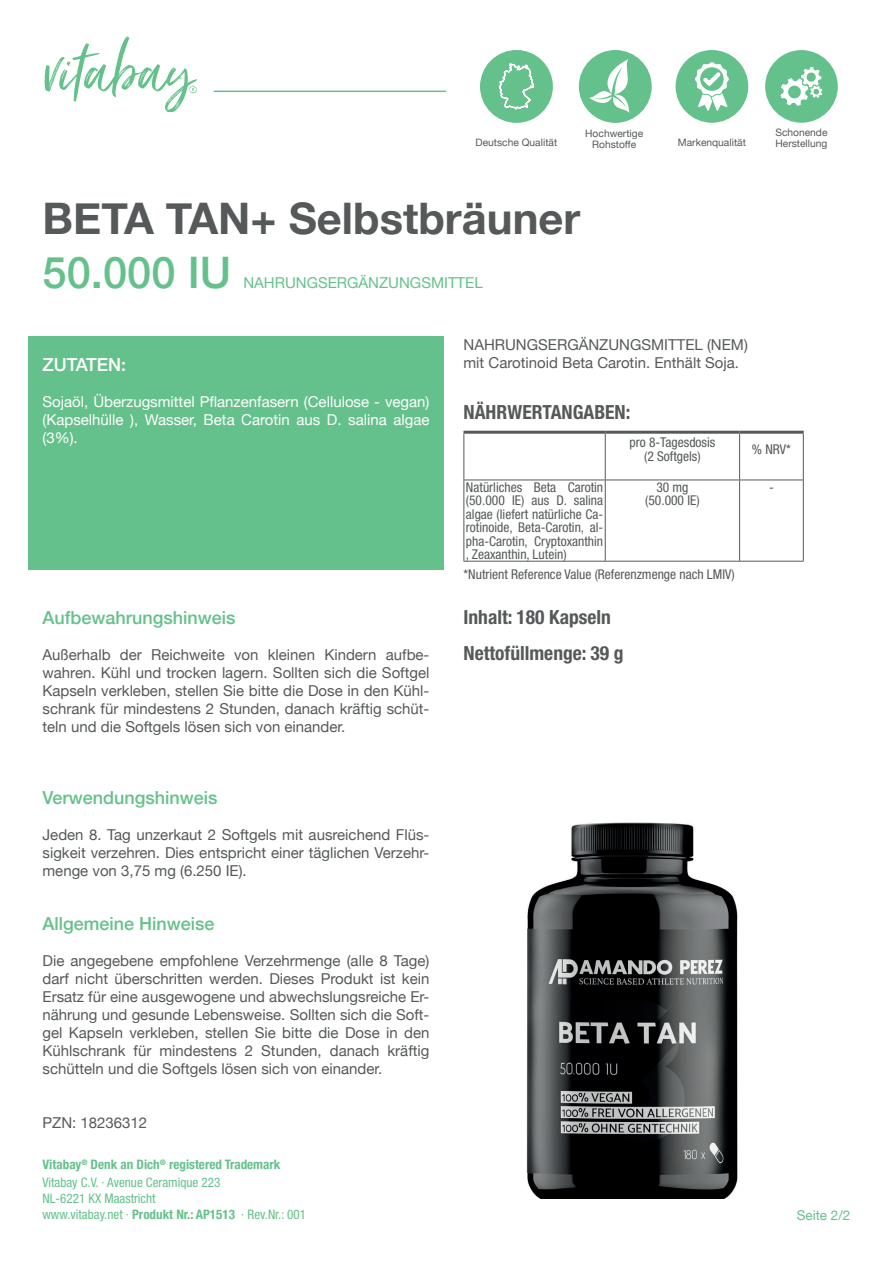
<style>
.page{position:relative;width:893px;height:1263px;background:#fff}
.page>*{position:absolute;margin:0;border:0;box-sizing:border-box;transform-origin:0 0}
.t1{font:700 43.5px "Helvetica Neue";color:#55595a}
.t2{font:500 43.5px "Helvetica Neue";color:#65c18b}
.t3{font:700 condensed 19.5px/36px "Helvetica Neue LTW1 G";color:#55595a}
.t4{font:500 18px "Helvetica Neue";color:#65c18b}
.t5{font:500 18px "Helvetica Neue";color:#fff}
.t6{font:15px/18px "Helvetica Neue";color:#55595a;text-align:justify}
.t7{font:15px/18px "Helvetica Neue";color:#fff;text-align:justify}
.t8{font:15px "Helvetica Neue";color:#65c18b}
.t9{font:condensed 13.5px/13.5px "Helvetica Neue LTW1 G";color:#55595a;text-align:center}
.t10{font:13.5px "Helvetica Neue";color:#65c18b}
.t11{font:700 condensed 13.05px/18px "Helvetica Neue LTW1 G";color:#65c18b}
.t12{font:condensed 13.05px/15.8px "Helvetica Neue LTW1 G";color:#65c18b}
.t13{font:10.2px/10.6px "Helvetica Neue";color:#55595a}
.s1{font-weight:400}
.s2{font-weight:700}
</style>
<div class="page">
<img style="left:526px;top:822px;width:212px;height:376px">
<div style="left:28px;top:336px;width:416px;height:234px;background:#65c18b"></div>
<hr style="left:463px;top:431px;width:142px;height:3px;background:#55595a">
<hr style="left:605px;top:431px;width:135px;height:3px;background:#55595a">
<hr style="left:740px;top:431px;width:64px;height:3px;background:#55595a">
<hr style="left:463px;top:480px;width:1px;height:81px;background:#55595a">
<hr style="left:605px;top:480px;width:1px;height:81px;background:#55595a">
<hr style="left:739px;top:480px;width:1px;height:81px;background:#55595a">
<hr style="left:803px;top:480px;width:1px;height:81px;background:#55595a">
<hr style="left:463px;top:561px;width:142px;height:1px;background:#55595a">
<hr style="left:605px;top:561px;width:135px;height:1px;background:#55595a">
<hr style="left:740px;top:561px;width:64px;height:1px;background:#55595a">
<hr style="left:463px;top:434px;width:1px;height:46px;background:#55595a">
<hr style="left:605px;top:434px;width:1px;height:46px;background:#55595a">
<hr style="left:739px;top:434px;width:1px;height:46px;background:#55595a">
<hr style="left:803px;top:434px;width:1px;height:46px;background:#55595a">
<hr style="left:463px;top:480px;width:142px;height:1px;background:#55595a">
<hr style="left:605px;top:480px;width:135px;height:1px;background:#55595a">
<hr style="left:740px;top:480px;width:64px;height:1px;background:#55595a">
<svg style="left:45px;top:36px;width:151px;height:76px"></svg>
<hr style="left:214px;top:91px;width:232px;height:1px;background:#65c18b">
<div style="left:480px;top:50px;width:73px;height:73px;background:#65c18b;border-radius:50%"></div>
<svg style="left:498px;top:63px;width:36px;height:47px"></svg>
<div style="left:676px;top:50px;width:72px;height:73px;background:#65c18b;border-radius:50%"></div>
<svg style="left:695px;top:62px;width:34px;height:49px"></svg>
<div style="left:765px;top:50px;width:73px;height:73px;background:#65c18b;border-radius:50%"></div>
<svg style="left:780px;top:67px;width:42px;height:39px"></svg>
<div style="left:579px;top:50px;width:73px;height:73px;background:#65c18b;border-radius:50%"></div>
<svg style="left:589px;top:59px;width:41px;height:54px"></svg>
<p class="t13" style="left:476px;top:138px;width:83px">Deutsche Qualität</p>
<p class="t13" style="left:678px;top:138px;width:70px">Markenqualität</p>
<p class="t13" style="left:775px;top:128px;width:54px">Schonende<br>Herstellung</p>
<p class="t13" style="left:585px;top:129px;width:59px;text-align:center">Hochwertige<br>Rohstoffe</p>
<h1 class="t1" style="left:43px;top:184px;width:539px">BETA TAN+ Selbstbräuner</h1>
<h1 class="t2" style="left:43px;top:237px;width:190px">50.000 IU</h1>
<p class="t8" style="left:243px;top:272px;width:241px">NAHRUNGSERGÄNZUNGSMITTEL</p>
<p class="t5" style="left:43px;top:350px;width:85px">ZUTATEN:</p>
<p class="t7" style="left:43px;top:394px;width:388px">Sojaöl, Überzugsmittel Pflanzenfasern (Cellulose - vegan) (Kapselhülle ), Wasser, Beta Carotin aus D. salina algae (3%).</p>
<p class="t4" style="left:43px;top:603px;width:195px">Aufbewahrungshinweis</p>
<p class="t6" style="left:43px;top:646px;width:388px">Außerhalb der Reichweite von kleinen Kindern aufbe&shy;wahren. Kühl und trocken lagern. Sollten sich die Softgel Kapseln verkleben, stellen Sie bitte die Dose in den Kühl&shy;schrank für mindestens 2 Stunden, danach kräftig schüt&shy;teln und die Softgels lösen sich von einander.</p>
<p class="t4" style="left:43px;top:783px;width:177px">Verwendungshinweis</p>
<p class="t6" style="left:43px;top:826px;width:388px">Jeden 8. Tag unzerkaut 2 Softgels mit ausreichend Flüs&shy;sigkeit verzehren. Dies entspricht einer täglichen Verzehr&shy;menge von 3,75 mg (6.250 IE).</p>
<p class="t4" style="left:43px;top:909px;width:174px">Allgemeine Hinweise</p>
<p class="t6" style="left:43px;top:952px;width:388px">Die angegebene empfohlene Verzehrmenge (alle 8 Tage) darf nicht überschritten werden. Dieses Produkt ist kein Ersatz für eine ausgewogene und abwechslungsreiche Er&shy;nährung und gesunde Lebensweise. Sollten sich die Soft&shy;gel Kapseln verkleben, stellen Sie bitte die Dose in den Kühlschrank für mindestens 2 Stunden, danach kräftig schütteln und die Softgels lösen sich von einander.</p>
<p class="t6" style="left:43px;top:1114px;width:106px">PZN: 18236312</p>
<p class="t11" style="left:42px;top:1156px;width:240px">Vitabay<sup>®</sup> Denk an Dich<sup>®</sup> registered Trademark<br><span class="s1">Vitabay C.V. · Avenue Ceramique 223</span></p>
<p class="t12" style="left:42px;top:1191px;width:265px">NL-6221 KX Maastricht<br>www.vitabay.net · <span class="s2">Produkt Nr.: AP1513</span> · Rev.Nr.: 001</p>
<p class="t6" style="left:463px;top:337px;width:286px">NAHRUNGSERGÄNZUNGSMITTEL (NEM) mit Carotinoid Beta Carotin. Enthält Soja.</p>
<h2 class="t3" style="left:463px;top:394px;width:169px">NÄHRWERTANGABEN:</h2>
<p class="t9" style="left:629px;top:436px;width:87px">pro 8-Tagesdosis (2 Softgels)</p>
<p class="t9" style="left:752px;top:443px;width:40px">% NRV*</p>
<p class="t9" style="left:466px;top:480px;width:139px;text-align:justify">Natürliches Beta Carotin (50.000 IE) aus D. salina algae (liefert natürliche Ca&shy;rotinoide, Beta-Carotin, al&shy;pha-Carotin, Cryptoxanthin , Zeaxanthin, Lutein)</p>
<p class="t9" style="left:645px;top:480px;width:56px">30 mg (50.000 IE)</p>
<p class="t9" style="left:769px;top:480px;width:6px">-</p>
<p class="t9" style="left:463px;top:568px;width:273px">*Nutrient Reference Value (Referenzmenge nach LMIV)</p>
<h2 class="t3" style="left:463px;top:599px;width:162px">Inhalt: 180 Kapseln<br>Nettofüllmenge: 39 g</h2>
<p class="t10" style="left:797px;top:1206px;width:55px">Seite 2/2</p>
</div>
